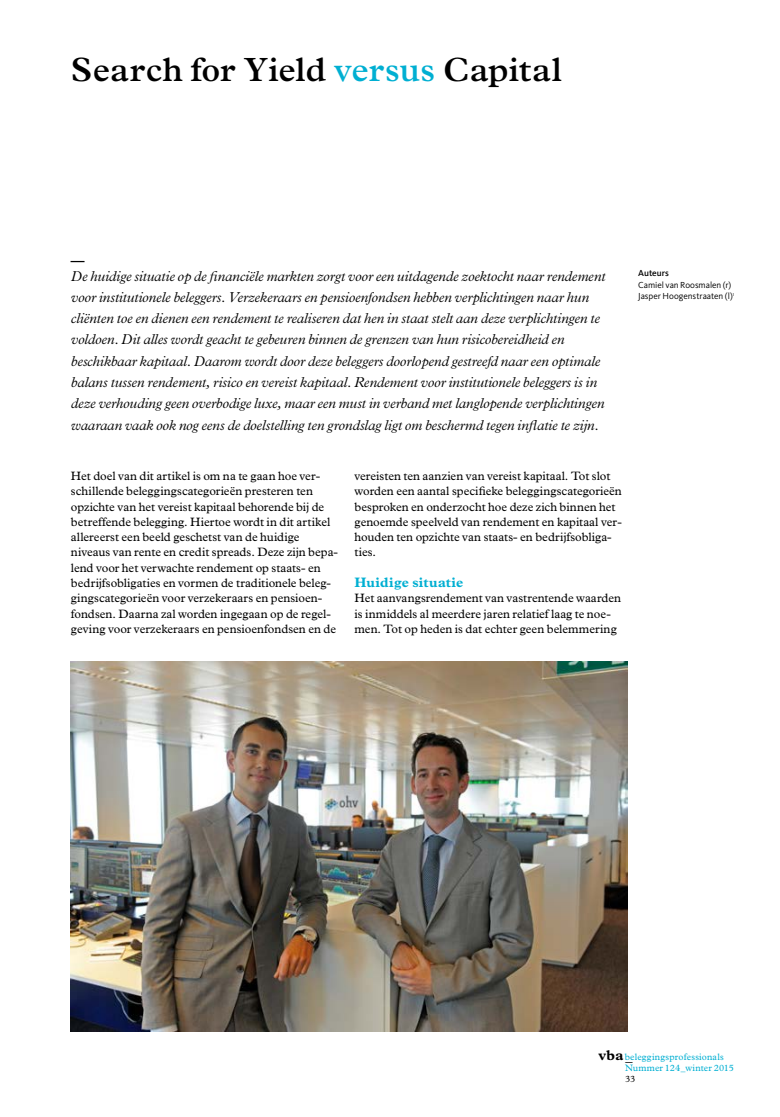
<style>
.page{position:relative;width:780px;height:1117px;background:#fff}
.page>*{position:absolute;margin:0;border:0;box-sizing:border-box;transform-origin:0 0}
.t1{font:600 33.75px "Plantin";letter-spacing:.005em;color:#000}
.t2{font:italic 300 14.38px/21.2px "Plantin";letter-spacing:-.01em;color:#000}
.t3{font:700 14.25px "Plantin";color:#000}
.t4{font:700 13.75px "Plantin";letter-spacing:.015em;color:#00afd2}
.t5{font:600 13.75px "Plantin";color:#000}
.t6{font:12.25px/15.2px "Plantin";color:#000}
.t7{font:9.38px "Plantin";letter-spacing:.015em;color:#00afd2}
.t8{font:9.38px "Plantin";color:#000}
.t9{font:9px/11.2px "Kievit OT";color:#000}
.t10{font:500 9px "Kievit OT";color:#000}
.s1{color:#00afd2}
.s2{font-weight:700;font-size:14.25px;color:#000}
</style>
<div class="page">
<img style="left:71px;top:661px;width:556px;height:370px">
<h1 class="t1" style="left:71px;top:50px;width:492px">Search for Yield <span class="s1">versus</span> Capital</h1>
<p class="t5" style="left:71px;top:252px;width:15px">—</p>
<p class="t2" style="left:71px;top:265px;width:536px">De huidige situatie op de financiële markten zorgt voor een uitdagende zoektocht naar rendement voor institutionele beleggers. Verzekeraars en pensioenfondsen hebben verplichtingen naar hun cliënten toe en dienen een rendement te realiseren dat hen in staat stelt aan deze verplichtingen te voldoen. Dit alles wordt geacht te gebeuren binnen de grenzen van hun risicobereidheid en beschikbaar kapitaal. Daarom wordt door deze beleggers doorlopend gestreefd naar een optimale balans tussen rendement, risico en vereist kapitaal. Rendement voor institutionele beleggers is in deze verhouding geen overbodige luxe, maar een must in verband met langlopende verplichtingen waaraan vaak ook nog eens de doelstelling ten grondslag ligt om beschermd tegen inflatie te zijn.</p>
<p class="t6" style="left:71px;top:468px;width:269px">Het doel van dit artikel is om na te gaan hoe ver&shy;schillende beleggingscategorieën presteren ten opzichte van het vereist kapitaal behorende bij de betreffende belegging. Hiertoe wordt in dit artikel allereerst een beeld geschetst van de huidige niveaus van rente en credit spreads. Deze zijn bepa&shy;lend voor het verwachte rendement op staats- en bedrijfsobligaties en vormen de traditionele beleg&shy;gingscategorieën voor verzekeraars en pensioen&shy;fondsen. Daarna zal worden ingegaan op de regel&shy;geving voor verzekeraars en pensioenfondsen en de</p>
<p class="t6" style="left:354px;top:468px;width:269px">vereisten ten aanzien van vereist kapitaal. Tot slot worden een aantal specifieke beleggingscategorieën besproken en onderzocht hoe deze zich binnen het genoemde speelveld van rendement en kapitaal ver&shy;houden ten opzichte van staats- en bedrijfsobliga&shy;ties.</p>
<p class="t4" style="left:354px;top:574px;width:110px">Huidige situatie</p>
<p class="t6" style="left:354px;top:590px;width:268px">Het aanvangsrendement van vastrentende waarden is inmiddels al meerdere jaren relatief laag te noe&shy;men. Tot op heden is dat echter geen belemmering</p>
<p class="t10" style="left:638px;top:268px;width:32px">Auteurs</p>
<p class="t9" style="left:638px;top:279px;width:98px">Camiel van Roosmalen (r)<br>Jasper Hoogenstraaten (l)<sup>1</sup></p>
<p class="t7" style="left:598px;top:1051px;width:127px"><span class="s2">vba</span>beleggingsprofessionals</p>
<p class="t3" style="left:625px;top:1047px;width:9px">_</p>
<p class="t7" style="left:625px;top:1062px;width:110px">Nummer 124_winter 2015</p>
<p class="t8" style="left:625px;top:1073px;width:12px">33</p>
</div>
